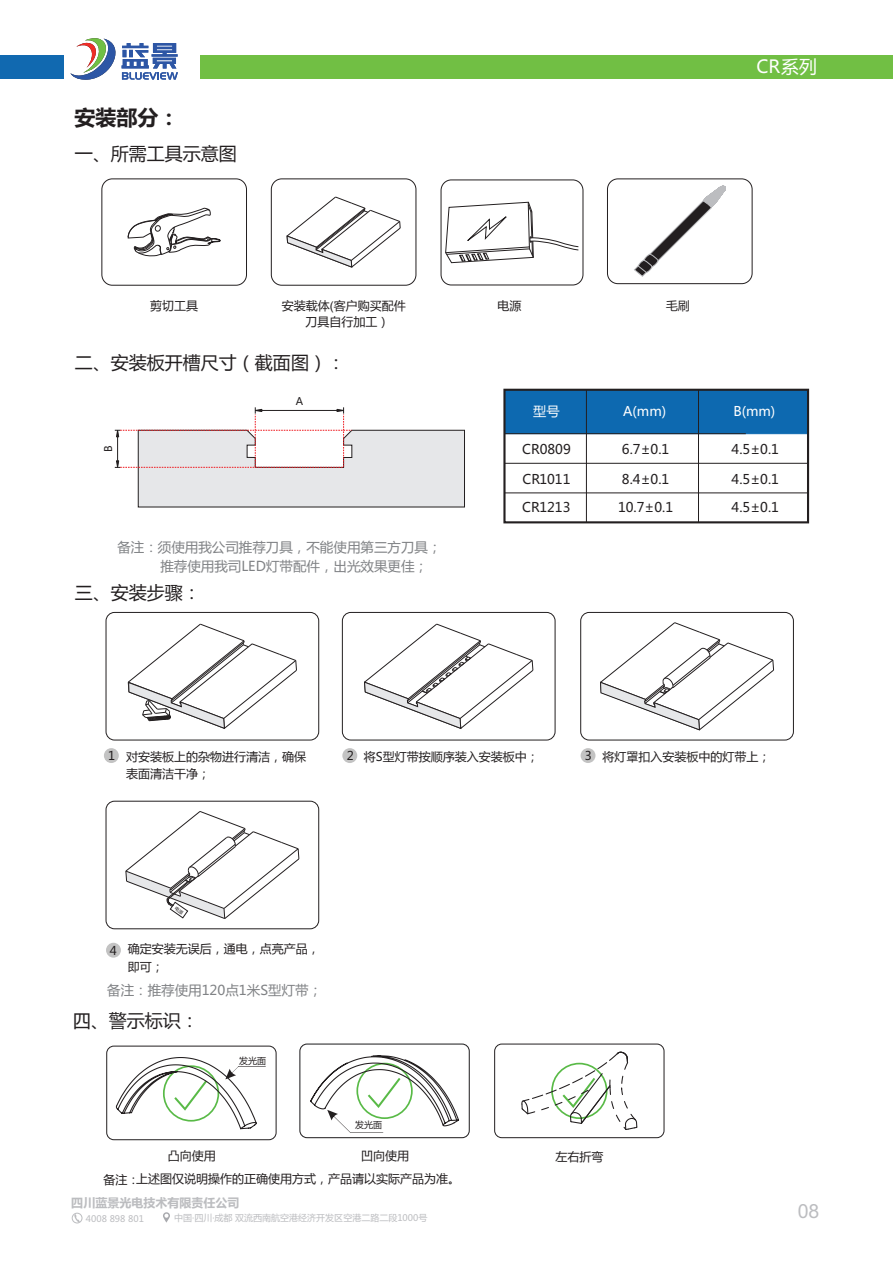
<style>
.page{position:relative;width:893px;height:1262px;background:#fff}
.page>*{position:absolute;margin:0;border:0;box-sizing:border-box;transform-origin:0 0}
.t1{font:700 21px "Microsoft Ya Hei";color:#231f20}
.t2{font:19.5px "Arial";color:#bcbdc0}
.t3{font:18px "Microsoft Ya Hei";color:#231f20}
.t4{font:18px "Microsoft Ya Hei";color:#fff}
.t5{font:13.5px "Microsoft Ya Hei";color:#808285}
.t6{font:13.2px/28.2px "Microsoft Ya Hei";color:#231f20}
.t7{font:13.2px "Microsoft Ya Hei";color:#fff}
.t8{font:12px/18.3px "Microsoft Ya Hei";color:#231f20}
.t9{font:700 12px "Microsoft Ya Hei";color:#bcbdc0}
.t10{font:10.5px "Microsoft Ya Hei";color:#231f20}
.t11{font:9px "Microsoft Ya Hei";color:#bcbdc0}
.t12{font:9px "Microsoft Ya Hei";color:#231f20}
.s1{font-family:"Arial"}
</style>
<div class="page">
<svg style="left:74px;top:1214px;width:6px;height:7px"></svg>
<svg style="left:163px;top:1212px;width:7px;height:10px"></svg>
<div style="left:72px;top:1212px;width:10px;height:11px;border:1px solid #bcbdc0;border-radius:50%"></div>
<div style="left:0;top:55px;width:64px;height:23px;background:#1169b0"></div>
<div style="left:200px;top:55px;width:693px;height:23px;background:#71bf44"></div>
<svg style="left:70px;top:38px;width:108px;height:42px"></svg>
<svg style="left:445px;top:202px;width:133px;height:61px"></svg>
<div style="left:440px;top:179px;width:143px;height:106px;border:1px solid #231f20;border-radius:10px"></div>
<svg style="left:634px;top:185px;width:91px;height:92px"></svg>
<svg style="left:644px;top:254px;width:14px;height:13px"></svg>
<div style="left:643px;top:254px;width:15px;height:13px;border:1px solid #bcbdc0;border-radius:6px"></div>
<svg style="left:638px;top:260px;width:14px;height:12px"></svg>
<div style="left:638px;top:260px;width:14px;height:13px;border:1px solid #bcbdc0;border-radius:6px"></div>
<div style="left:607px;top:178px;width:145px;height:106px;border:1px solid #231f20;border-radius:10px"></div>
<div style="left:271px;top:178px;width:145px;height:108px;border:1px solid #231f20;border-radius:11px"></div>
<svg style="left:128px;top:208px;width:93px;height:49px"></svg>
<div style="left:342px;top:748px;width:15px;height:15px;background:#c3c3c3;border-radius:50%"></div>
<div style="left:580px;top:748px;width:15px;height:15px;background:#c3c3c3;border-radius:50%"></div>
<div style="left:104px;top:748px;width:15px;height:15px;background:#c3c3c3;border-radius:50%"></div>
<div style="left:106px;top:942px;width:15px;height:15px;background:#c3c3c3;border-radius:50%"></div>
<div style="left:101px;top:178px;width:146px;height:108px;border:1px solid #231f20;border-radius:11px"></div>
<div style="left:342px;top:612px;width:213px;height:128px;border:1px solid #231f20;border-radius:9px"></div>
<div style="left:106px;top:612px;width:213px;height:128px;border:1px solid #231f20;border-radius:9px"></div>
<div style="left:580px;top:612px;width:213px;height:128px;border:1px solid #231f20;border-radius:9px"></div>
<div style="left:106px;top:800px;width:213px;height:129px;border:1px solid #231f20;border-radius:9px"></div>
<div style="left:506px;top:392px;width:300px;height:42px;background:#0d69b0"></div>
<hr style="left:504px;top:433px;width:241px;height:1px;background:#231f20">
<hr style="left:504px;top:463px;width:304px;height:1px;background:#231f20">
<hr style="left:504px;top:492px;width:304px;height:1px;background:#231f20">
<hr style="left:586px;top:390px;width:1px;height:132px;background:#231f20">
<hr style="left:698px;top:390px;width:1px;height:132px;background:#231f20">
<div style="left:503px;top:389px;width:306px;height:134px;border:2px solid #231f20"></div>
<div style="left:300px;top:1043px;width:169px;height:94px;border:1px solid #231f20;border-radius:7px"></div>
<hr style="left:350px;top:1132px;width:33px;height:1px;background:#231f20">
<svg style="left:310px;top:1055px;width:149px;height:77px"></svg>
<div style="left:107px;top:1046px;width:169px;height:93px;border:1px solid #231f20;border-radius:7px"></div>
<svg style="left:115px;top:1057px;width:150px;height:73px"></svg>
<div style="left:494px;top:1043px;width:170px;height:94px;border:1px solid #231f20;border-radius:7px"></div>
<svg style="left:521px;top:1051px;width:117px;height:79px"></svg>
<svg style="left:115px;top:407px;width:350px;height:101px"></svg>
<svg style="left:600px;top:622px;width:174px;height:109px"></svg>
<svg style="left:364px;top:623px;width:170px;height:106px"></svg>
<svg style="left:127px;top:623px;width:170px;height:106px"></svg>
<svg style="left:286px;top:196px;width:115px;height:72px"></svg>
<svg style="left:125px;top:811px;width:175px;height:108px"></svg>
<h1 class="t1" style="left:75px;top:108px;width:106px">安装部分：</h1>
<h3 class="t3" style="left:75px;top:145px;width:163px">一、所需工具示意图</h3>
<p class="t8" style="left:150px;top:297px;width:49px">剪切工具</p>
<p class="t8" style="left:282px;top:297px;width:125px">安装载体<span class="s1">(</span>客户购买配件</p>
<p class="t8" style="left:497px;top:297px;width:25px">电源</p>
<p class="t8" style="left:665px;top:297px;width:25px">毛刷</p>
<p class="t8" style="left:305px;top:313px;width:86px">刀具自行加工）</p>
<h3 class="t3" style="left:75px;top:355px;width:272px">二、安装板开槽尺寸（截面图）：</h3>
<h3 class="t4" style="left:756px;top:58px;width:62px">CR系列</h3>
<p class="t10" style="left:104px;top:452px;width:8px;rotate:-90deg">B</p>
<p class="t10" style="left:296px;top:396px;width:9px">A</p>
<p class="t5" style="left:117px;top:541px;width:325px">备注：须使用我公司推荐刀具，不能使用第三方刀具；</p>
<p class="t5" style="left:160px;top:560px;width:269px">推荐使用我司LED灯带配件，出光效果更佳；</p>
<h3 class="t3" style="left:75px;top:584px;width:128px">三、安装步骤：</h3>
<p class="t7" style="left:533px;top:406px;width:28px">型号</p>
<p class="t7" style="left:623px;top:405px;width:45px">A(mm)</p>
<p class="t7" style="left:733px;top:405px;width:44px">B(mm)</p>
<p class="t6" style="left:622px;top:436px;width:49px">6.7±0.1</p>
<p class="t6" style="left:731px;top:436px;width:49px">4.5±0.1</p>
<p class="t6" style="left:622px;top:466px;width:49px">8.4±0.1</p>
<p class="t6" style="left:731px;top:466px;width:49px">4.5±0.1</p>
<p class="t6" style="left:618px;top:494px;width:57px">10.7±0.1</p>
<p class="t6" style="left:731px;top:494px;width:49px">4.5±0.1</p>
<p class="t6" style="left:522px;top:436px;width:50px">CR0809</p>
<p class="t6" style="left:522px;top:466px;width:50px">CR1011<br>CR1213</p>
<p class="t8" style="left:108px;top:748px;width:199px">1 对安装板上的杂物进行清洁，确保</p>
<p class="t8" style="left:347px;top:748px;width:194px">2 将S型灯带按顺序装入安装板中；</p>
<p class="t8" style="left:585px;top:748px;width:187px">3 将灯罩扣入安装板中的灯带上；</p>
<p class="t8" style="left:126px;top:765px;width:85px">表面清洁干净；</p>
<p class="t8" style="left:128px;top:940px;width:193px;text-indent:-18px">4 确定安装无误后，通电，点亮产品，即可；</p>
<p class="t5" style="left:107px;top:984px;width:216px">备注：推荐使用120点1米S型灯带；</p>
<h3 class="t3" style="left:73px;top:1012px;width:127px">四、警示标识：</h3>
<p class="t12" style="left:239px;top:1057px;width:28px">发光面</p>
<p class="t8" style="left:168px;top:1147px;width:50px">凸向使用</p>
<p class="t12" style="left:355px;top:1120px;width:28px">发光面</p>
<p class="t8" style="left:361px;top:1147px;width:49px">凹向使用</p>
<p class="t8" style="left:103px;top:1170px;width:358px">备注：上述图仅说明操作的正确使用方式，产品请以实际产品为准。</p>
<p class="t8" style="left:555px;top:1148px;width:49px">左右折弯</p>
<p class="t9" style="left:71px;top:1197px;width:169px">四川蓝景光电技术有限责任公司</p>
<p class="t11" style="left:86px;top:1214px;width:60px">4008 898 801</p>
<p class="t11" style="left:174px;top:1213px;width:255px">中国·四川·成都 双流西南航空港经济开发区空港二路二段1000号</p>
<h2 class="t2" style="left:797px;top:1204px;width:23px">08</h2>
</div>
